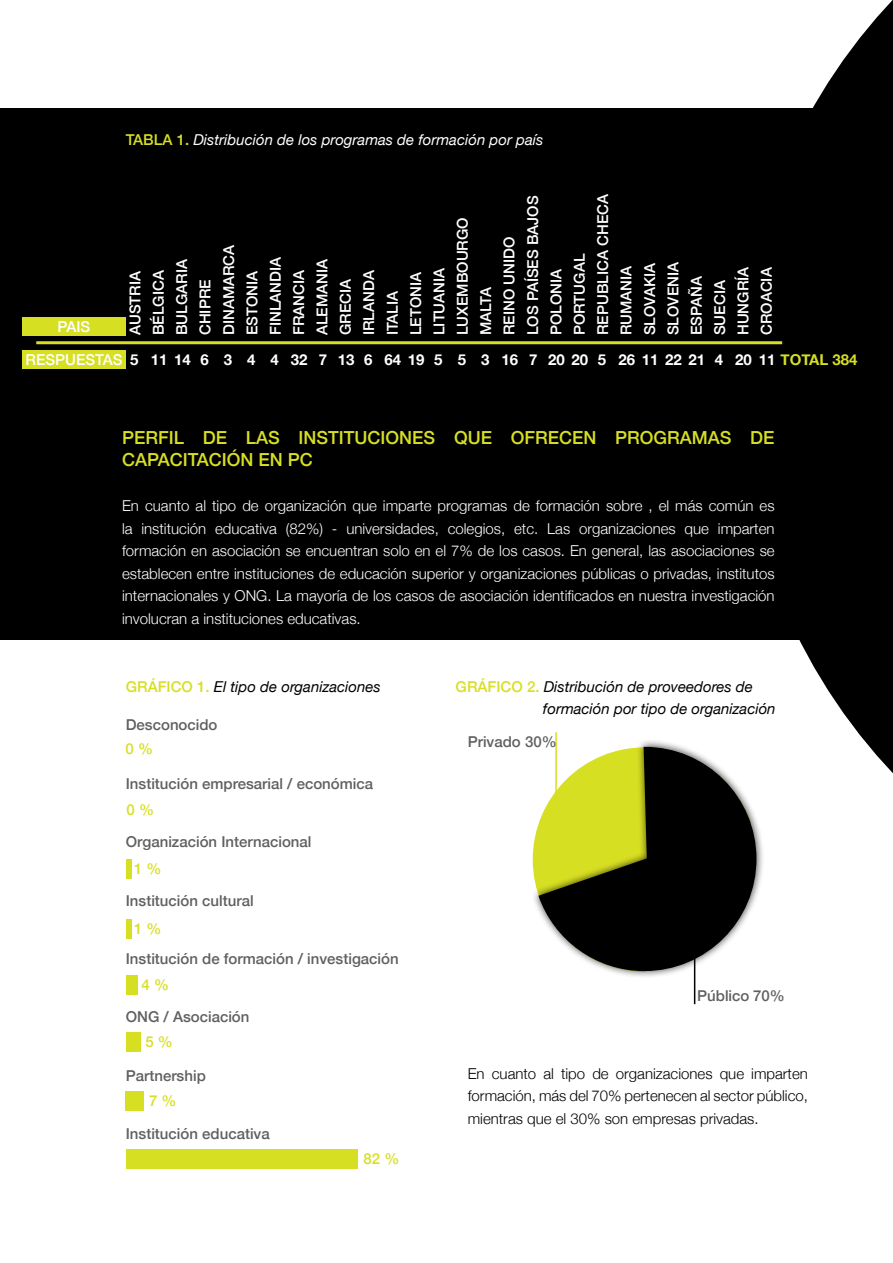
<style>
.page{position:relative;width:893px;height:1263px;background:#fff}
.page>*{position:absolute;margin:0;border:0;box-sizing:border-box;transform-origin:0 0}
.t1{font:500 18px/22.5px "Helvetica Neue";color:#d7df23}
.t2{font:300 15px/22.5px "Helvetica Neue";color:#fff;text-align:justify}
.t3{font:500 15px/23.4px "Helvetica Neue";color:#fff}
.t4{font:500 15px "Helvetica Neue";color:#5f6062}
.t5{font:300 15px/22.5px "Helvetica Neue";color:#000;text-align:justify}
.t6{font:italic 15px/22.5px "Helvetica Neue";color:#000}
.t7{font:italic 15px "Helvetica Neue";color:#fff}
.t8{font:700 15px "Helvetica Neue";color:#fff}
.t9{font:500 15px "Helvetica Neue";color:#d7df23}
.s1{font-weight:500;font-style:normal;color:#d7df23}
.s2{color:#d7df23}
</style>
<div class="page">
<svg style="left:799px;top:0;width:94px;height:774px;fill:#000"></svg>
<div style="left:0;top:108px;width:893px;height:532px;background:#000"></div>
<div style="left:22px;top:317px;width:104px;height:18px;background:#d7df23"></div>
<div style="left:22px;top:350px;width:104px;height:18px;background:#d7df23"></div>
<hr style="left:36px;top:341px;width:746px;height:3px;background:#d7df23">
<div style="left:531px;top:739px;width:233px;height:240px;background:#000;opacity:.75"></div>
<svg style="left:537px;top:746px;width:220px;height:226px"></svg>
<hr style="left:694px;top:939px;width:1px;height:65px;background:#000">
<hr style="left:555px;top:732px;width:2px;height:77px;background:#d7df23">
<div style="left:126px;top:859px;width:6px;height:20px;background:#d7df23"></div>
<div style="left:126px;top:919px;width:6px;height:20px;background:#d7df23"></div>
<div style="left:126px;top:975px;width:12px;height:20px;background:#d7df23"></div>
<div style="left:126px;top:1032px;width:14px;height:20px;background:#d7df23"></div>
<div style="left:126px;top:1091px;width:18px;height:20px;background:#d7df23"></div>
<div style="left:126px;top:1149px;width:232px;height:20px;background:#d7df23"></div>
<p class="t3" style="left:58px;top:313px;width:34px">PAIS</p>
<p class="t7" style="left:126px;top:128px;width:419px"><span class="s1">TABLA 1.</span> Distribución de los programas de formación por país</p>
<p class="t3" style="left:122px;top:335px;width:66px;rotate:-90deg">AUSTRIA</p>
<p class="t3" style="left:192px;top:335px;width:92px;rotate:-90deg">CHIPRE<br>DINAMARCA</p>
<p class="t3" style="left:262px;top:335px;width:80px;rotate:-90deg">FINLANDIA</p>
<p class="t3" style="left:309px;top:335px;width:78px;rotate:-90deg">ALEMANIA<br>GRECIA</p>
<p class="t3" style="left:146px;top:335px;width:78px;rotate:-90deg">BÉLGICA<br>BULGARIA</p>
<p class="t3" style="left:239px;top:335px;width:66px;rotate:-90deg">ESTONIA</p>
<p class="t3" style="left:286px;top:335px;width:67px;rotate:-90deg">FRANCIA</p>
<p class="t3" style="left:356px;top:335px;width:67px;rotate:-90deg">IRLANDA</p>
<p class="t3" style="left:403px;top:335px;width:65px;rotate:-90deg">LETONIA</p>
<p class="t3" style="left:379px;top:335px;width:46px;rotate:-90deg">ITALIA</p>
<p class="t3" style="left:426px;top:335px;width:120px;rotate:-90deg">LITUANIA<br>LUXEMBOURGO</p>
<p class="t3" style="left:473px;top:335px;width:50px;rotate:-90deg">MALTA</p>
<p class="t3" style="left:496px;top:335px;width:100px;rotate:-90deg">REINO UNIDO</p>
<p class="t3" style="left:520px;top:335px;width:141px;rotate:-90deg">LOS PAÍSES BAJOS</p>
<p class="t3" style="left:590px;top:335px;width:143px;rotate:-90deg">REPUBLICA CHECA</p>
<p class="t3" style="left:543px;top:335px;width:83px;rotate:-90deg">POLONIA<br>PORTUGAL</p>
<p class="t3" style="left:613px;top:335px;width:71px;rotate:-90deg">RUMANIA</p>
<p class="t3" style="left:660px;top:335px;width:75px;rotate:-90deg">SLOVENIA<br>ESPAÑA</p>
<p class="t3" style="left:730px;top:335px;width:70px;rotate:-90deg">HUNGRÍA</p>
<p class="t3" style="left:637px;top:335px;width:74px;rotate:-90deg">SLOVAKIA</p>
<p class="t3" style="left:707px;top:335px;width:57px;rotate:-90deg">SUECIA</p>
<p class="t3" style="left:754px;top:335px;width:70px;rotate:-90deg">CROACIA</p>
<p class="t3" style="left:25px;top:347px;width:98px">RESPUESTAS</p>
<p class="t8" style="left:130px;top:348px;width:729px">5 1114 6 3 4 4 32 7 13 6 6419 5 5 3 16 7 2020 5 26112221 4 2011<span class="s2">TOTAL 384</span></p>
<p class="t1" style="left:122px;top:425px;width:654px">PERFIL DE LAS INSTITUCIONES QUE OFRECEN PROGRAMAS DE<br>CAPACITACIÓN EN PC</p>
<p class="t2" style="left:122px;top:494px;width:654px">En cuanto al tipo de organización que imparte programas de formación sobre , el más común es la institución educativa (82%) - universidades, colegios, etc. Las organizaciones que imparten formación en asociación se encuentran solo en el 7% de los casos. En general, las asociaciones se establecen entre instituciones de educación superior y organizaciones públicas o privadas, institutos internacionales y ONG. La mayoría de los casos de asociación identificados en nuestra investigación involucran a instituciones educativas.</p>
<p class="t6" style="left:126px;top:676px;width:256px"><span class="s1">GRÁFICO 1.</span> El tipo de organizaciones</p>
<p class="t6" style="left:543px;top:676px;width:234px;text-indent:-87px"><span class="s1">GRÁFICO 2.</span> Distribución de proveedores de formación por tipo de organización</p>
<p class="t4" style="left:126px;top:713px;width:93px">Desconocido</p>
<p class="t9" style="left:126px;top:736px;width:29px">0 %</p>
<p class="t4" style="left:126px;top:771px;width:249px">Institución empresarial / económica</p>
<p class="t9" style="left:127px;top:797px;width:29px">0 %</p>
<p class="t4" style="left:126px;top:830px;width:187px">Organización Internacional</p>
<p class="t9" style="left:134px;top:856px;width:29px">1 %</p>
<p class="t4" style="left:126px;top:888px;width:129px">Institución cultural</p>
<p class="t9" style="left:134px;top:916px;width:29px">1 %</p>
<p class="t4" style="left:126px;top:946px;width:274px">Institución de formación / investigación</p>
<p class="t9" style="left:142px;top:972px;width:29px">4 %</p>
<p class="t4" style="left:126px;top:1004px;width:125px">ONG / Asociación</p>
<p class="t9" style="left:145px;top:1030px;width:29px">5 %</p>
<p class="t4" style="left:126px;top:1063px;width:82px">Partnership</p>
<p class="t9" style="left:149px;top:1088px;width:29px">7 %</p>
<p class="t4" style="left:126px;top:1121px;width:145px">Institución educativa</p>
<p class="t9" style="left:363px;top:1146px;width:37px">82 %</p>
<p class="t4" style="left:468px;top:729px;width:90px">Privado 30%</p>
<p class="t4" style="left:697px;top:983px;width:89px">Público 70%</p>
<p class="t5" style="left:468px;top:1061px;width:342px">En cuanto al tipo de organizaciones que imparten formación, más del 70% pertenecen al sector público, mientras que el 30% son empresas privadas.</p>
</div>
